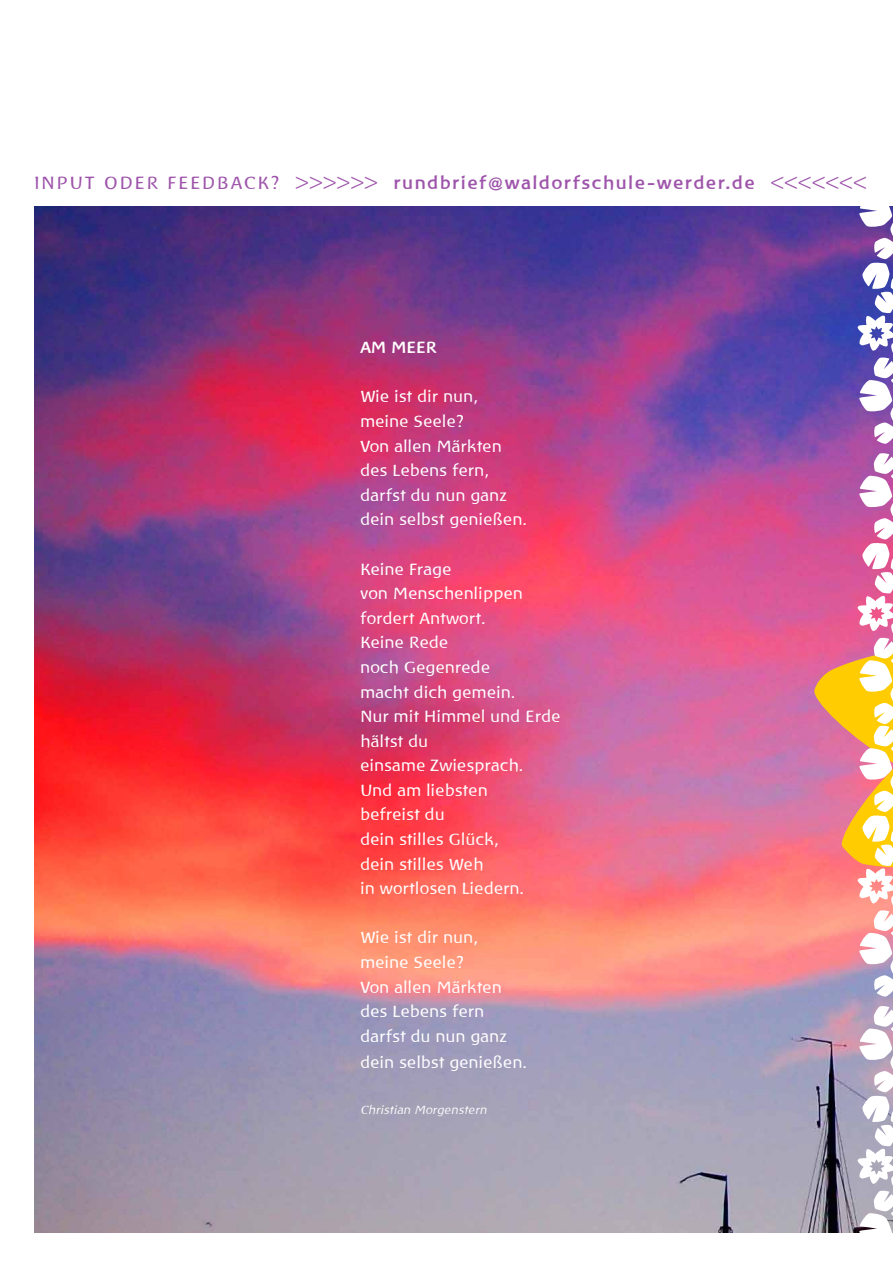
<style>
.page{position:relative;width:893px;height:1263px;background:#fff}
.page>*{position:absolute;margin:0;border:0;box-sizing:border-box;transform-origin:0 0}
.t1{font:700 18px "Baar Philos";letter-spacing:.09em;color:#9e54ab}
.t2{font:18px "Baar Philos";letter-spacing:.1em;color:#9e54ab}
.t3{font:16.5px/24.6px "Baar Philos";color:#fff}
.t4{font:700 16.5px "Baar Philos";color:#fff}
.t5{font:italic 12px "Baar Philos";color:#fff}
.s1{font-weight:400}
</style>
<div class="page">
<img style="left:34px;top:207px;width:859px;height:1026px">
<svg style="left:857px;top:1005px;width:36px;height:228px"></svg>
<svg style="left:857px;top:206px;width:36px;height:238px"></svg>
<svg style="left:812px;top:453px;width:81px;height:544px"></svg>
<p class="t2" style="left:34px;top:172px;width:49px">INPUT</p>
<p class="t2" style="left:104px;top:172px;width:15px">ODER</p>
<p class="t2" style="left:167px;top:172px;width:24px">FEED</p>
<p class="t2" style="left:217px;top:172px;width:28px">BACK</p>
<p class="t1" style="left:271px;top:172px;width:597px"><span class="s1">? &gt;&gt;&gt;&gt;&gt;&gt;</span> rundbrief@waldorfschule-werder.de <span class="s1">&lt;&lt;&lt;&lt;&lt;&lt;&lt;</span></p>
<p class="t4" style="left:360px;top:338px;width:78px">AM MEER</p>
<p class="t3" style="left:360px;top:385px;width:168px">Wie ist dir nun, meine Seele?<br>Von allen Märkten des Lebens fern, darfst du nun ganz dein selbst genießen.</p>
<p class="t3" style="left:360px;top:557px;width:202px">Keine Frage<br>von Menschenlippen fordert Antwort.<br>Keine Rede<br>noch Gegenrede<br>macht dich gemein.<br>Nur mit Himmel und Erde hältst du<br>einsame Zwiesprach.<br>Und am liebsten<br>befreist du<br>dein stilles Glück,<br>dein stilles Weh<br>in wortlosen Liedern.</p>
<p class="t3" style="left:360px;top:925px;width:148px">Wie ist dir nun, meine Seele?<br>Von allen Märkten des Lebens fern darfst du nun ganz</p>
<p class="t3" style="left:360px;top:1050px;width:168px">dein selbst genießen.</p>
<p class="t5" style="left:360px;top:1103px;width:128px">Christian Morgenstern</p>
</div>
